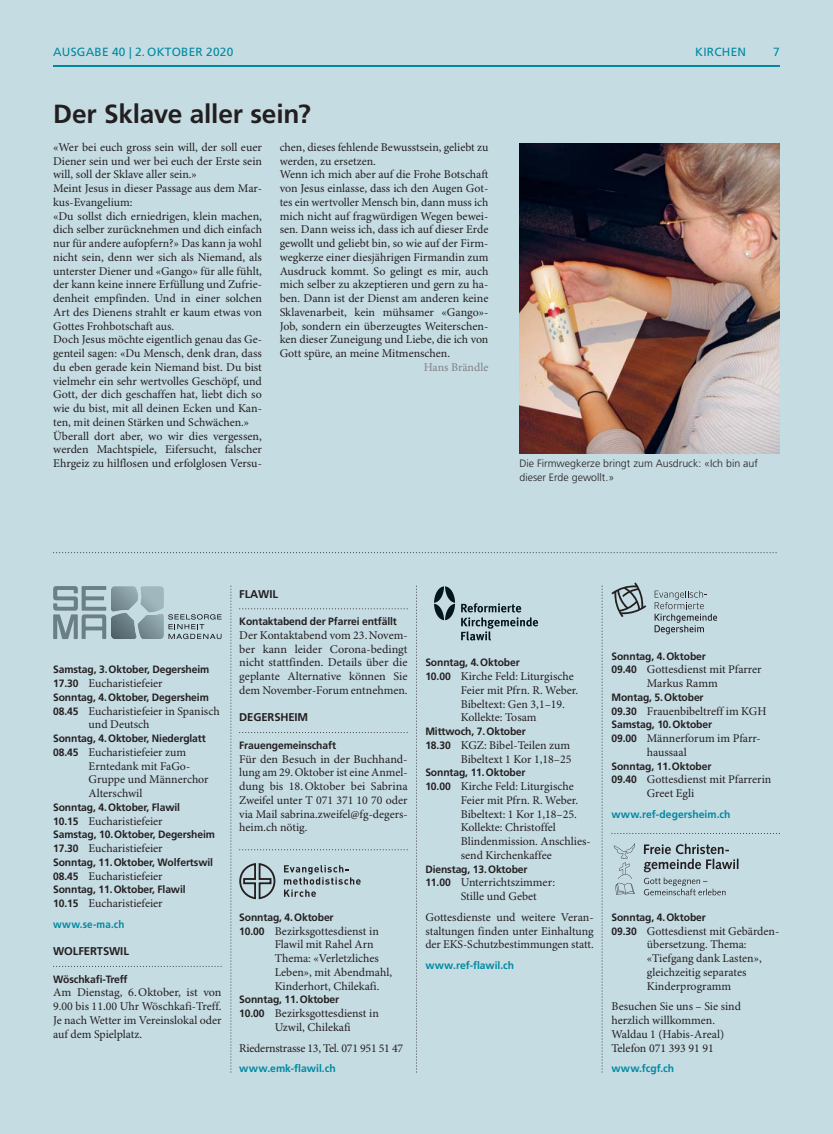
<style>
.page{position:relative;width:833px;height:1134px;background:#c6dce3}
.page>*{position:absolute;margin:0;border:0;box-sizing:border-box;transform-origin:0 0}
.t1{font:700 26.25px "Frutiger LT Std";letter-spacing:-.005em;color:#231f20}
.t2{font:11.88px/13.8px "Minion Pro";color:#231f20}
.t3{font:11.88px "Frutiger LT Std";letter-spacing:.02em;color:#0089a1}
.t4{font:11.88px "Minion Pro";letter-spacing:-.02em;color:#231f20}
.t5{font:11.88px "Minion Pro";letter-spacing:-.005em;color:#808285}
.t6{font:700 11.25px "Frutiger LT Std";letter-spacing:-.01em;color:#231f20}
.t7{font:700 10.62px "Frutiger LT Std";letter-spacing:-.01em;color:#231f20}
.t8{font:700 10.62px "Frutiger LT Std";letter-spacing:.005em;color:#0089a1}
.t9{font:300 10.62px/13.8px "Frutiger LT Std";color:#231f20}
.t10{font:700 10.62px "Frutiger LT Std";letter-spacing:.005em;color:#0089a1;scale:.92 1}
.s1{font-family:"Frutiger LT Std";font-weight:700;font-size:10.62px}
</style>
<div class="page">
<hr style="left:53px;top:65px;width:727px;height:1px;background:#0089a1">
<svg style="left:230px;top:586px;width:1px;height:486px"></svg>
<svg style="left:416px;top:586px;width:1px;height:486px"></svg>
<svg style="left:601px;top:586px;width:1px;height:486px"></svg>
<svg style="left:53px;top:552px;width:723px;height:1px"></svg>
<img style="left:519px;top:144px;width:261px;height:309px">
<svg style="left:53px;top:966px;width:168px;height:1px"></svg>
<svg style="left:239px;top:608px;width:168px;height:1px"></svg>
<svg style="left:239px;top:732px;width:168px;height:1px"></svg>
<svg style="left:239px;top:849px;width:168px;height:1px"></svg>
<svg style="left:611px;top:833px;width:169px;height:1px"></svg>
<svg style="left:461px;top:603px;width:77px;height:38px"></svg>
<svg style="left:434px;top:586px;width:21px;height:34px"></svg>
<svg style="left:284px;top:865px;width:77px;height:32px"></svg>
<svg style="left:239px;top:863px;width:37px;height:37px"></svg>
<svg style="left:614px;top:843px;width:21px;height:52px"></svg>
<svg style="left:644px;top:844px;width:94px;height:51px"></svg>
<svg style="left:53px;top:586px;width:53px;height:53px"></svg>
<svg style="left:168px;top:614px;width:53px;height:25px"></svg>
<img style="left:111px;top:586px;width:53px;height:53px">
<svg style="left:654px;top:591px;width:63px;height:43px"></svg>
<svg style="left:611px;top:582px;width:35px;height:35px"></svg>
<p class="t3" style="left:53px;top:46px;width:182px">AUSGABE 40 | 2. OKTOBER 2020</p>
<p class="t3" style="left:695px;top:46px;width:52px">KIRCHEN</p>
<p class="t3" style="left:773px;top:46px;width:8px">7</p>
<h1 class="t1" style="left:53px;top:101px;width:259px">Der Sklave aller sein?</h1>
<p class="t2" style="left:53px;top:141px;width:210px">«Wer bei euch gross sein will, der soll euer Diener sein und wer bei euch der Erste sein will, soll der Sklave aller sein.»<br>Meint Jesus in dieser Passage aus dem Mar&shy;kus-Evangelium:<br>«Du sollst dich erniedrigen, klein machen, dich selber zurücknehmen und dich einfach nur für andere aufopfern?» Das kann ja wohl nicht sein, denn wer sich als Niemand, als unterster Diener und «Gango» für alle fühlt, der kann keine innere Erfüllung und Zufrie&shy;denheit empfinden. Und in einer solchen Art des Dienens strahlt er kaum etwas von Gottes Frohbotschaft aus.<br>Doch Jesus möchte eigentlich genau das Ge&shy;genteil sagen: «Du Mensch, denk dran, dass du eben gerade kein Niemand bist. Du bist vielmehr ein sehr wertvolles Geschöpf, und Gott, der dich geschaffen hat, liebt dich so wie du bist, mit all deinen Ecken und Kan&shy;ten, mit deinen Stärken und Schwächen.» Überall dort aber, wo wir dies vergessen, werden Machtspiele, Eifersucht, falscher Ehrgeiz zu hilflosen und erfolglosen Versu-</p>
<p class="t2" style="left:280px;top:141px;width:210px">chen, dieses fehlende Bewusstsein, geliebt zu werden, zu ersetzen.<br>Wenn ich mich aber auf die Frohe Botschaft von Jesus einlasse, dass ich den Augen Got&shy;tes ein wertvoller Mensch bin, dann muss ich mich nicht auf fragwürdigen Wegen bewei&shy;sen. Dann weiss ich, dass ich auf dieser Erde gewollt und geliebt bin, so wie auf der Firm&shy;wegkerze einer diesjährigen Firmandin zum Ausdruck kommt. So gelingt es mir, auch mich selber zu akzeptieren und gern zu ha&shy;ben. Dann ist der Dienst am anderen keine Sklavenarbeit, kein mühsamer «Gango»- Job, sondern ein überzeugtes Weiterschen&shy;ken dieser Zuneigung und Liebe, die ich von Gott spüre, an meine Mitmenschen.</p>
<p class="t5" style="left:424px;top:362px;width:66px">Hans Brändle</p>
<p class="t9" style="left:519px;top:457px;width:240px">Die Firmwegkerze bringt zum Ausdruck: «Ich bin auf dieser Erde gewollt.»</p>
<p class="t7" style="left:53px;top:664px;width:158px">Samstag, 3. Oktober, Degersheim</p>
<p class="t2" style="left:53px;top:677px;width:111px"><span class="s1">17.30</span> Eucharistiefeier</p>
<p class="t7" style="left:53px;top:692px;width:157px">Sonntag, 4. Oktober, Degersheim</p>
<p class="t2" style="left:89px;top:705px;width:133px;text-indent:-35px"><span class="s1">08.45</span> Eucharistiefeier in Spanisch und Deutsch</p>
<p class="t7" style="left:53px;top:733px;width:154px">Sonntag, 4. Oktober, Niederglatt</p>
<p class="t2" style="left:89px;top:746px;width:121px;text-indent:-35px"><span class="s1">08.45</span> Eucharistiefeier zum<br>Erntedank mit FaGo-<br>Gruppe und Männerchor<br>Alterschwil</p>
<p class="t7" style="left:53px;top:802px;width:128px">Sonntag, 4. Oktober, Flawil</p>
<p class="t2" style="left:53px;top:815px;width:111px"><span class="s1">10.15</span> Eucharistiefeier</p>
<p class="t7" style="left:53px;top:829px;width:163px">Samstag, 10. Oktober, Degersheim</p>
<p class="t2" style="left:53px;top:842px;width:111px"><span class="s1">17.30</span> Eucharistiefeier</p>
<p class="t7" style="left:53px;top:857px;width:161px">Sonntag, 11. Oktober, Wolfertswil</p>
<p class="t2" style="left:53px;top:870px;width:111px"><span class="s1">08.45</span> Eucharistiefeier</p>
<p class="t7" style="left:53px;top:884px;width:134px">Sonntag, 11. Oktober, Flawil</p>
<p class="t2" style="left:53px;top:897px;width:111px"><span class="s1">10.15</span> Eucharistiefeier</p>
<p class="t10" style="left:53px;top:919px;width:79px">www.se-ma.ch</p>
<p class="t6" style="left:53px;top:946px;width:77px">WOLFERTSWIL</p>
<p class="t7" style="left:53px;top:974px;width:76px">Wöschkafi-Treff</p>
<p class="t2" style="left:53px;top:987px;width:170px;text-align:justify">Am Dienstag, 6. Oktober, ist von 9.00 bis 11.00 Uhr Wöschkafi-Treff.<br>Je nach Wetter im Vereinslokal oder auf dem Spielplatz.</p>
<p class="t6" style="left:239px;top:588px;width:40px">FLAWIL</p>
<p class="t7" style="left:239px;top:616px;width:159px">Kontaktabend der Pfarrei entfällt</p>
<p class="t2" style="left:239px;top:629px;width:170px;text-align:justify">Der Kontaktabend vom 23. Novem&shy;ber kann leider Corona-bedingt nicht stattfinden. Details über die geplante Alternative können Sie dem November-Forum entnehmen.</p>
<p class="t6" style="left:239px;top:712px;width:70px">DEGERSHEIM</p>
<p class="t7" style="left:239px;top:740px;width:98px">Frauengemeinschaft</p>
<p class="t2" style="left:239px;top:753px;width:170px;text-align:justify">Für den Besuch in der Buchhand&shy;lung am 29. Oktober ist eine Anmel&shy;dung bis 18. Oktober bei Sabrina Zweifel unter T 071 371 10 70 oder via Mail sabrina.zweifel@fg-degers&shy;heim.ch nötig.</p>
<p class="t7" style="left:239px;top:912px;width:96px">Sonntag, 4. Oktober</p>
<p class="t2" style="left:275px;top:925px;width:119px;text-indent:-35px"><span class="s1">10.00</span> Bezirksgottesdienst in<br>Flawil mit Rahel Arn<br>Thema: «Verletzliches<br>Leben», mit Abendmahl,<br>Kinderhort, Chilekafi.</p>
<p class="t7" style="left:239px;top:994px;width:101px">Sonntag, 11. Oktober</p>
<p class="t2" style="left:275px;top:1007px;width:106px;text-indent:-35px"><span class="s1">10.00</span> Bezirksgottesdienst in<br>Uzwil, Chilekafi</p>
<p class="t4" style="left:239px;top:1043px;width:165px">Riedernstrasse 13, Tel. 071 951 51 47</p>
<p class="t8" style="left:239px;top:1063px;width:98px">www.emk-flawil.ch</p>
<p class="t7" style="left:425px;top:658px;width:96px">Sonntag, 4. Oktober</p>
<p class="t2" style="left:461px;top:670px;width:119px;text-indent:-35px"><span class="s1">10.00</span> Kirche Feld: Liturgische<br>Feier mit Pfrn. R. Weber.<br>Bibeltext: Gen 3,1–19.<br>Kollekte: Tosam</p>
<p class="t7" style="left:425px;top:726px;width:102px">Mittwoch, 7. Oktober</p>
<p class="t2" style="left:425px;top:739px;width:148px;text-align:right"><span class="s1">18.30</span> KGZ: Bibel-Teilen zum<br>Bibeltext 1 Kor 1,18–25</p>
<p class="t7" style="left:425px;top:768px;width:101px">Sonntag, 11. Oktober</p>
<p class="t2" style="left:461px;top:780px;width:131px;text-indent:-35px"><span class="s1">10.00</span> Kirche Feld: Liturgische<br>Feier mit Pfrn. R. Weber.<br>Bibeltext: 1 Kor 1,18–25.<br>Kollekte: Christoffel<br>Blindenmission. Anschlies&shy;send Kirchenkaffee</p>
<p class="t7" style="left:425px;top:864px;width:104px">Dienstag, 13. Oktober</p>
<p class="t2" style="left:461px;top:877px;width:96px;text-indent:-35px"><span class="s1">11.00</span> Unterrichtszimmer:<br>Stille und Gebet</p>
<p class="t2" style="left:425px;top:911px;width:170px;text-align:justify">Gottesdienste und weitere Veran&shy;staltungen finden unter Einhaltung der EKS-Schutzbestimmungen statt.</p>
<p class="t8" style="left:425px;top:960px;width:90px">www.ref-flawil.ch</p>
<p class="t7" style="left:611px;top:651px;width:96px">Sonntag, 4. Oktober</p>
<p class="t2" style="left:647px;top:664px;width:116px;text-indent:-35px"><span class="s1">09.40</span> Gottesdienst mit Pfarrer<br>Markus Ramm</p>
<p class="t7" style="left:611px;top:692px;width:94px">Montag, 5. Oktober</p>
<p class="t2" style="left:611px;top:705px;width:156px"><span class="s1">09.30</span> Frauenbibeltreff im KGH</p>
<p class="t7" style="left:611px;top:719px;width:102px">Samstag, 10. Oktober</p>
<p class="t2" style="left:647px;top:732px;width:115px;text-indent:-35px"><span class="s1">09.00</span> Männerforum im Pfarr&shy;haussaal</p>
<p class="t7" style="left:611px;top:761px;width:101px">Sonntag, 11. Oktober</p>
<p class="t2" style="left:647px;top:774px;width:126px;text-indent:-35px"><span class="s1">09.40</span> Gottesdienst mit Pfarrerin<br>Greet Egli</p>
<p class="t8" style="left:611px;top:809px;width:120px">www.ref-degersheim.ch</p>
<p class="t7" style="left:611px;top:912px;width:96px">Sonntag, 4. Oktober</p>
<p class="t2" style="left:647px;top:925px;width:134px;text-indent:-35px"><span class="s1">09.30</span> Gottesdienst mit Gebärden&shy;übersetzung. Thema: «Tiefgang dank Lasten», gleichzeitig separates<br>Kinderprogramm</p>
<p class="t2" style="left:611px;top:1000px;width:131px">Besuchen Sie uns – Sie sind herzlich willkommen.<br>Waldau 1 (Habis-Areal)<br>Telefon 071 393 91 91</p>
<p class="t8" style="left:611px;top:1063px;width:64px">www.fcgf.ch</p>
</div>
